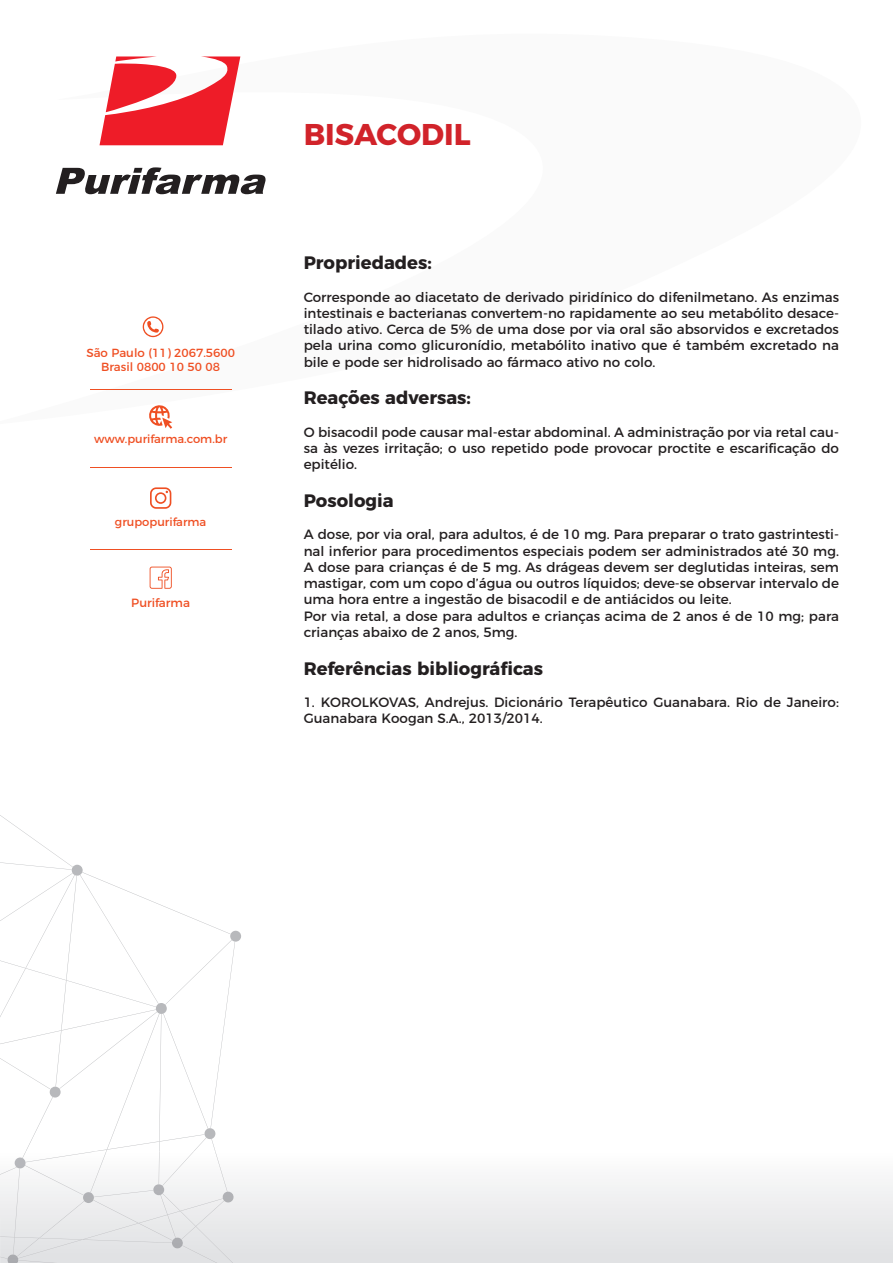
<style>
.page{position:relative;width:893px;height:1263px;background:#fff}
.page>*{position:absolute;margin:0;border:0;box-sizing:border-box;transform-origin:0 0}
.t1{font:700 30px "Montserrat";color:#d1232a}
.t2{font:700 18px "Montserrat";color:#231f20}
.t3{font:13.5px/16.2px "Montserrat";color:#231f20;text-align:justify}
.t4{font:12px "Montserrat";color:#ef4f23}
.t5{font:11.85px/14.4px "Montserrat";color:#ef4f23;text-align:center}
.t6{font:11.55px "Montserrat";color:#ef4f23}
</style>
<div class="page">
<img style="left:18px;top:1198px;width:144px;height:60px">
<div style="left:93px;top:1200px;width:69px;height:41px;background:#e9eaeb"></div>
<div style="left:25px;top:1168px;width:59px;height:27px;background:#f4f5f5"></div>
<img style="left:90px;top:1168px;width:16px;height:24px">
<img style="left:215px;top:1168px;width:13px;height:24px">
<img style="left:162px;top:1168px;width:32px;height:18px">
<img style="left:160px;top:1195px;width:2px;height:43px">
<img style="left:162px;top:1193px;width:71px;height:70px">
<img style="left:159px;top:1168px;width:1px;height:16px">
<img style="left:13px;top:1175px;width:7px;height:79px">
<img style="left:0;top:1168px;width:26px;height:7px">
<svg style="left:83px;top:1192px;width:11px;height:11px"></svg>
<svg style="left:223px;top:1191px;width:11px;height:11px"></svg>
<svg style="left:0;top:1254px;width:18px;height:9px"></svg>
<svg style="left:0;top:815px;width:241px;height:353px"></svg>
<svg style="left:153px;top:1184px;width:11px;height:11px"></svg>
<svg style="left:172px;top:1237px;width:11px;height:11px"></svg>
<svg style="left:150px;top:487px;width:21px;height:22px"></svg>
<svg style="left:150px;top:567px;width:22px;height:22px"></svg>
<hr style="left:90px;top:389px;width:141px;height:1px;background:#ef4f23">
<hr style="left:90px;top:467px;width:141px;height:1px;background:#ef4f23">
<hr style="left:90px;top:549px;width:141px;height:1px;background:#ef4f23">
<svg style="left:100px;top:56px;width:140px;height:89px"></svg>
<svg style="left:56px;top:167px;width:210px;height:27px"></svg>
<svg style="left:143px;top:316px;width:20px;height:21px"></svg>
<svg style="left:149px;top:405px;width:23px;height:24px"></svg>
<p class="t5" style="left:86px;top:344px;width:150px">São Paulo (11) 2067.5600<br>Brasil 0800 10 50 08</p>
<p class="t6" style="left:94px;top:430px;width:135px">www.purifarma.com.br</p>
<p class="t6" style="left:115px;top:513px;width:93px">grupopurifarma</p>
<p class="t4" style="left:131px;top:593px;width:60px">Purifarma</p>
<h1 class="t1" style="left:304px;top:110px;width:168px">BISACODIL</h1>
<h2 class="t2" style="left:304px;top:248px;width:130px">Propriedades:</h2>
<p class="t3" style="left:304px;top:288px;width:537px">Corresponde ao diacetato de derivado piridínico do difenilmetano. As enzimas intestinais e bacterianas convertem-no rapidamente ao seu metabólito desace&shy;tilado ativo. Cerca de 5% de uma dose por via oral são absorvidos e excretados pela urina como glicuronídio, metabólito inativo que é também excretado na bile e pode ser hidrolisado ao fármaco ativo no colo.</p>
<h2 class="t2" style="left:304px;top:383px;width:169px">Reações adversas:</h2>
<p class="t3" style="left:304px;top:423px;width:537px">O bisacodil pode causar mal-estar abdominal. A administração por via retal cau&shy;sa às vezes irritação; o uso repetido pode provocar proctite e escarificação do epitélio.</p>
<h2 class="t2" style="left:304px;top:486px;width:91px">Posologia</h2>
<p class="t3" style="left:304px;top:525px;width:537px;text-align:left">A dose, por via oral, para adultos, é de 10 mg. Para preparar o trato gastrintesti&shy;nal inferior para procedimentos especiais podem ser administrados até 30 mg.<br>A dose para crianças é de 5 mg. As drágeas devem ser deglutidas inteiras, sem mastigar, com um copo d’água ou outros líquidos; deve-se observar intervalo de uma hora entre a ingestão de bisacodil e de antiácidos ou leite.<br>Por via retal, a dose para adultos e crianças acima de 2 anos é de 10 mg; para crianças abaixo de 2 anos, 5mg.</p>
<h2 class="t2" style="left:304px;top:653px;width:241px">Referências bibliográficas</h2>
<p class="t3" style="left:304px;top:693px;width:537px">1. KOROLKOVAS, Andrejus. Dicionário Terapêutico Guanabara. Rio de Janeiro:<br>Guanabara Koogan S.A., 2013/2014.</p>
</div>
